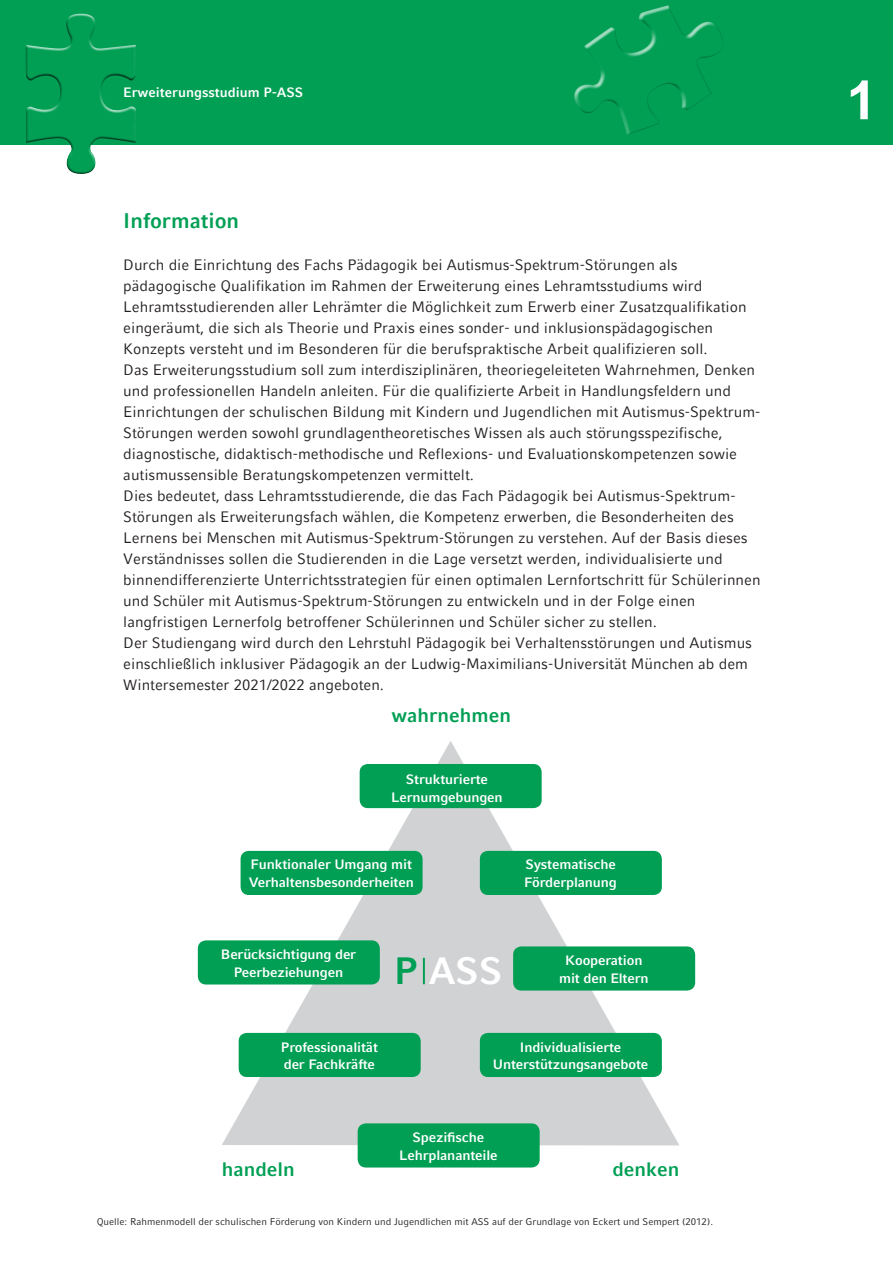
<style>
.page{position:relative;width:893px;height:1263px;background:#fff}
.page>*{position:absolute;margin:0;border:0;box-sizing:border-box;transform-origin:0 0}
.t1{font:700 54px "Arial";color:#fff}
.t2{font:700 38.1px "LMU Compatil Fact";color:#fff}
.t3{font:700 21px "LMU Compatil Fact";color:#009f54}
.t4{font:700 19.5px "LMU Compatil Fact";color:#009f54}
.t5{font:700 19.5px "LMU Compatil Fact";color:#009f54}
.t6{font:15px/21px "LMU Compatil Fact";color:#231f20}
.t7{font:700 13.65px/17.5px "LMU Compatil Fact";letter-spacing:-.01em;color:#fff;text-align:center}
.t8{font:700 13.5px "LMU Compatil Fact";color:#fff}
.t9{font:9.75px "LMU Compatil Fact";color:#231f20}
.s1{color:#009f54}
</style>
<div class="page">
<div style="left:0;top:0;width:893px;height:144px;background:#009f54"></div>
<div style="left:25px;top:13px;width:114px;height:153px;background:#fff;opacity:.75"></div>
<div style="left:25px;top:19px;width:114px;height:157px;background:#231f20;opacity:.75"></div>
<svg style="left:550px;top:5px;width:195px;height:140px"></svg>
<svg style="left:222px;top:741px;width:457px;height:404px;fill:#d1d2d4"></svg>
<hr style="left:423px;top:958px;width:2px;height:26px;background:#009f54">
<div style="left:360px;top:764px;width:182px;height:44px;background:#009f54;border-radius:8px"></div>
<div style="left:480px;top:851px;width:182px;height:44px;background:#009f54;border-radius:8px"></div>
<div style="left:513px;top:946px;width:182px;height:44px;background:#009f54;border-radius:8px"></div>
<div style="left:480px;top:1033px;width:182px;height:44px;background:#009f54;border-radius:8px"></div>
<div style="left:358px;top:1123px;width:182px;height:44px;background:#009f54;border-radius:8px"></div>
<div style="left:239px;top:1033px;width:182px;height:44px;background:#009f54;border-radius:8px"></div>
<div style="left:198px;top:940px;width:182px;height:44px;background:#009f54;border-radius:8px"></div>
<div style="left:241px;top:851px;width:182px;height:44px;background:#009f54;border-radius:8px"></div>
<p class="t8" style="left:123px;top:85px;width:181px">Erweiterungsstudium P-ASS</p>
<p class="t3" style="left:123px;top:209px;width:117px">Information</p>
<p class="t6" style="left:123px;top:255px;width:639px">Durch die Einrichtung des Fachs Pädagogik bei Autismus-Spektrum-Störungen als pädagogische Qualifikation im Rahmen der Erweiterung eines Lehramtsstudiums wird Lehramtsstudierenden aller Lehrämter die Möglichkeit zum Erwerb einer Zusatzqualifikation eingeräumt, die sich als Theorie und Praxis eines sonder- und inklusionspädagogischen Konzepts versteht und im Besonderen für die berufspraktische Arbeit qualifizieren soll.<br>Das Erweiterungsstudium soll zum interdisziplinären, theoriegeleiteten Wahrnehmen, Denken und professionellen Handeln anleiten. Für die qualifizierte Arbeit in Handlungsfeldern und Einrichtungen der schulischen Bildung mit Kindern und Jugendlichen mit Autismus-Spektrum-Störungen werden sowohl grundlagentheoretisches Wissen als auch störungsspezifische, diagnostische, didaktisch-methodische und Reflexions- und Evaluationskompetenzen sowie autismussensible Beratungskompetenzen vermittelt.<br>Dies bedeutet, dass Lehramtsstudierende, die das Fach Pädagogik bei Autismus-Spektrum-Störungen als Erweiterungsfach wählen, die Kompetenz erwerben, die Besonderheiten des Lernens bei Menschen mit Autismus-Spektrum-Störungen zu verstehen. Auf der Basis dieses Verständnisses sollen die Studierenden in die Lage versetzt werden, individualisierte und binnendifferenzierte Unterrichtsstrategien für einen optimalen Lernfortschritt für Schülerinnen und Schüler mit Autismus-Spektrum-Störungen zu entwickeln und in der Folge einen langfristigen Lernerfolg betroffener Schülerinnen und Schüler sicher zu stellen.<br>Der Studiengang wird durch den Lehrstuhl Pädagogik bei Verhaltensstörungen und Autismus einschließlich inklusiver Pädagogik an der Ludwig-Maximilians-Universität München ab dem Wintersemester 2021/2022 angeboten.</p>
<p class="t5" style="left:391px;top:704px;width:121px">wahrnehmen</p>
<p class="t7" style="left:391px;top:770px;width:113px">Strukturierte<br>Lernumgebungen</p>
<p class="t7" style="left:251px;top:856px;width:163px">Funktionaler Umgang mit</p>
<p class="t7" style="left:249px;top:873px;width:167px">Verhaltensbesonderheiten</p>
<p class="t7" style="left:221px;top:945px;width:137px">Berücksichtigung der</p>
<p class="t7" style="left:234px;top:963px;width:111px">Peerbeziehungen</p>
<p class="t2" style="left:394px;top:949px;width:110px"><span class="s1">P</span> ASS</p>
<p class="t7" style="left:525px;top:856px;width:92px">Systematische</p>
<p class="t7" style="left:524px;top:873px;width:94px">Förderplanung</p>
<p class="t7" style="left:565px;top:951px;width:79px">Kooperation</p>
<p class="t7" style="left:559px;top:969px;width:91px">mit den Eltern</p>
<p class="t7" style="left:281px;top:1038px;width:99px">Professionalität</p>
<p class="t7" style="left:284px;top:1055px;width:93px">der Fachkräfte</p>
<p class="t7" style="left:520px;top:1038px;width:103px">Individualisierte</p>
<p class="t7" style="left:493px;top:1055px;width:157px">Unterstützungsangebote</p>
<p class="t7" style="left:413px;top:1128px;width:73px">Spezifische</p>
<p class="t7" style="left:399px;top:1146px;width:100px">Lehrplananteile</p>
<p class="t4" style="left:222px;top:1158px;width:75px">handeln</p>
<p class="t4" style="left:612px;top:1158px;width:69px">denken</p>
<p class="t9" style="left:97px;top:1216px;width:618px">Quelle: Rahmenmodell der schulischen Förderung von Kindern und Jugendlichen mit ASS auf der Grundlage von Eckert und Sempert (2012).</p>
<h1 class="t1" style="left:846px;top:64px;width:32px">1</h1>
</div>
